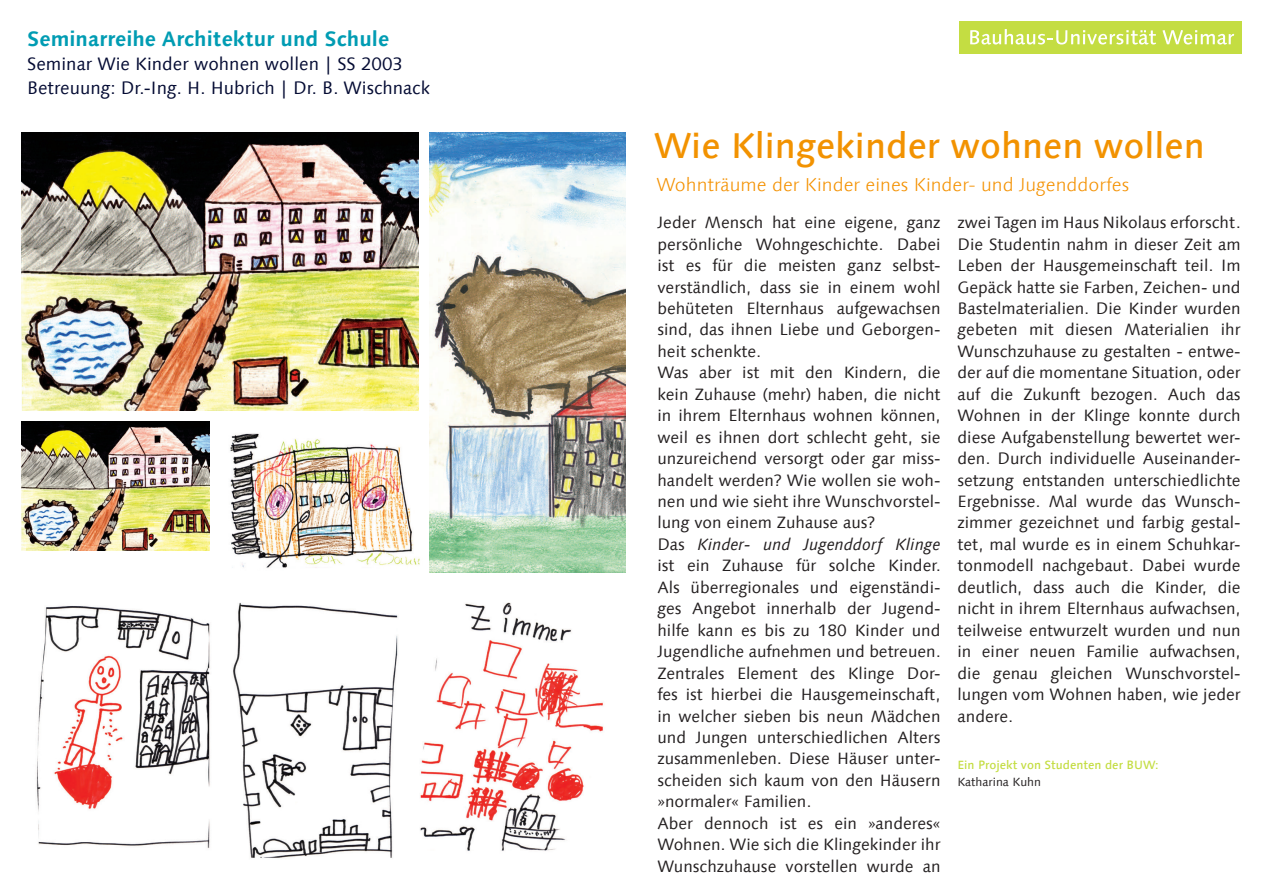
<style>
.page{position:relative;width:1263px;height:893px;background:#fff}
.page>*{position:absolute;margin:0;border:0;box-sizing:border-box;transform-origin:0 0}
.t1{font:500 36px "Linotype Syntax Com";color:#f29200}
.t2{font:700 21px "Linotype Syntax Com";color:#009cb3}
.t3{font:300 18.75px "Linotype Syntax Com";color:#f49100}
.t4{font:18px/24px "Linotype Syntax Com";color:#040b33}
.t5{font:16.5px/21.5px "Linotype Syntax Com";color:#231f20}
.t6{font:500 12px "Linotype Syntax Com";color:#c4dd42}
.t7{font:12px "Linotype Syntax Com";color:#231f20}
.s1{font-style:italic}
</style>
<div class="page">
<div style="left:960px;top:21px;width:282px;height:33px;background:#c4dd42"></div>
<svg style="left:970px;top:29px;width:186px;height:16px"></svg>
<svg style="left:1162px;top:30px;width:72px;height:15px"></svg>
<img style="left:36px;top:602px;width:567px;height:256px">
<img style="left:230px;top:433px;width:190px;height:135px">
<img style="left:21px;top:133px;width:398px;height:278px">
<img style="left:21px;top:421px;width:189px;height:129px">
<img style="left:429px;top:133px;width:196px;height:439px">
<p class="t2" style="left:27px;top:26px;width:363px">Seminarreihe Architektur und Schule</p>
<p class="t4" style="left:27px;top:52px;width:404px">Seminar Wie Kinder wohnen wollen | SS 2003<br>Betreuung: Dr.-Ing. H. Hubrich | Dr. B. Wischnack</p>
<h1 class="t1" style="left:654px;top:123px;width:552px">Wie Klingekinder wohnen wollen</h1>
<p class="t3" style="left:656px;top:173px;width:474px">Wohnträume der Kinder eines Kinder- und Jugenddorfes</p>
<p class="t5" style="left:657px;top:212px;width:285px">Jeder Mensch hat eine eigene, ganz persönliche Wohngeschichte. Dabei ist es für die meisten ganz selbst&shy;verständlich, dass sie in einem wohl behüteten Elternhaus aufgewachsen sind, das ihnen Liebe und Geborgen&shy;heit schenkte.<br>Was aber ist mit den Kindern, die kein Zuhause (mehr) haben, die nicht in ihrem Elternhaus wohnen können, weil es ihnen dort schlecht geht, sie unzureichend versorgt oder gar miss&shy;handelt werden? Wie wollen sie woh&shy;nen und wie sieht ihre Wunschvorstel&shy;lung von einem Zuhause aus?<br>Das <span class="s1">Kinder- und Jugenddorf Klinge </span>ist ein Zuhause für solche Kinder.<br>Als überregionales und eigenständi&shy;ges Angebot innerhalb der Jugend&shy;hilfe kann es bis zu 180 Kinder und Jugendliche aufnehmen und betreuen.<br>Zentrales Element des Klinge Dor&shy;fes ist hierbei die Hausgemeinschaft, in welcher sieben bis neun Mädchen und Jungen unterschiedlichen Alters zusammenleben. Diese Häuser unter&shy;scheiden sich kaum von den Häusern »normaler« Familien.<br>Aber dennoch ist es ein »anderes« Wohnen. Wie sich die Klingekinder ihr Wunschzuhause vorstellen wurde an</p>
<p class="t5" style="left:957px;top:212px;width:285px;text-align:justify">zwei Tagen im Haus Nikolaus erforscht.<br>Die Studentin nahm in dieser Zeit am Leben der Hausgemeinschaft teil. Im Gepäck hatte sie Farben, Zeichen- und Bastelmaterialien. Die Kinder wurden gebeten mit diesen Materialien ihr Wunschzuhause zu gestalten - entwe&shy;der auf die momentane Situation, oder auf die Zukunft bezogen. Auch das Wohnen in der Klinge konnte durch diese Aufgabenstellung bewertet wer&shy;den. Durch individuelle Auseinander&shy;setzung entstanden unterschiedlichte Ergebnisse. Mal wurde das Wunsch&shy;zimmer gezeichnet und farbig gestal&shy;tet, mal wurde es in einem Schuhkar&shy;tonmodell nachgebaut. Dabei wurde deutlich, dass auch die Kinder, die nicht in ihrem Elternhaus aufwachsen, teilweise entwurzelt wurden und nun in einer neuen Familie aufwachsen, die genau gleichen Wunschvorstel&shy;lungen vom Wohnen haben, wie jeder andere.</p>
<p class="t6" style="left:957px;top:757px;width:203px">Ein Projekt von Studenten der BUW:</p>
<p class="t7" style="left:957px;top:774px;width:85px">Katharina Kuhn</p>
</div>
